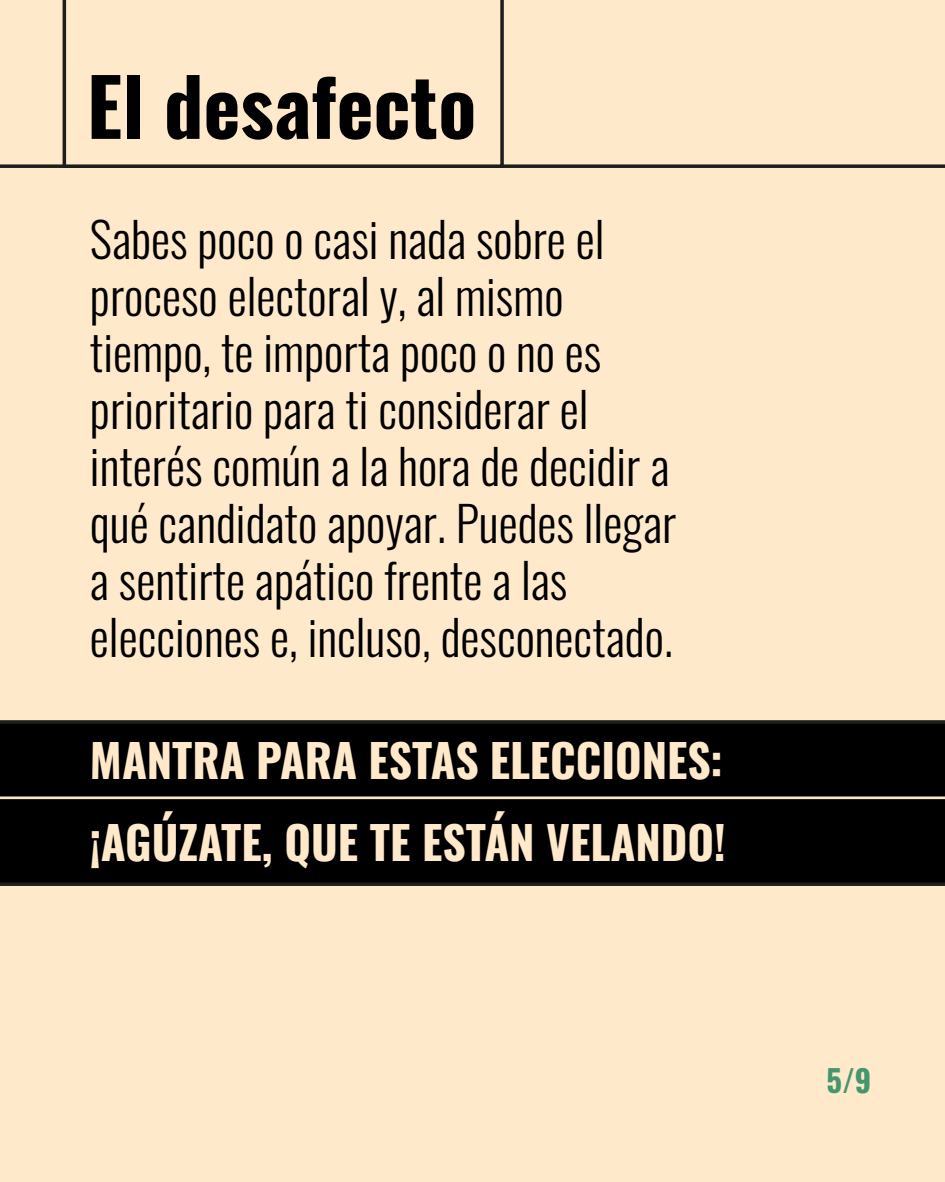
<style>
.page{position:relative;width:945px;height:1182px;background:#fff}
.page>*{position:absolute;margin:0;border:0;box-sizing:border-box;transform-origin:0 0}
.t1{font:700 78.75px "Oswald";color:#000}
.t2{font:300 48.12px/56.9px "Oswald";color:#000}
.t3{font:700 45.5px "Oswald";color:#ffe9cb}
.t4{font:700 30.62px "Oswald";color:#44976c}
</style>
<div class="page">
<div style="left:0;top:168px;width:945px;height:1013px;background:#ffe9cb"></div>
<div style="left:0;top:0;width:945px;height:168px;background:#ffe9cb"></div>
<div style="left:63px;top:0;width:441px;height:168px;background:#ffe9cb"></div>
<div style="left:0;top:720px;width:945px;height:76px;background:#000"></div>
<svg style="left:0;top:796px;width:945px;height:149px;background:#6a6154"></svg>
<h1 class="t1" style="left:87px;top:37px;width:391px">El desafecto</h1>
<p class="t2" style="left:90px;top:206px;width:588px">Sabes poco o casi nada sobre el proceso electoral y, al mismo tiempo, te importa poco o no es prioritario para ti considerar el interés común a la hora de decidir a qué candidato apoyar. Puedes llegar a sentirte apático frente a las elecciones e, incluso, desconectado.</p>
<p class="t3" style="left:90px;top:720px;width:634px">MANTRA PARA ESTAS ELECCIONES:</p>
<p class="t3" style="left:90px;top:801px;width:637px">¡AGÚZATE, QUE TE ESTÁN VELANDO!</p>
<p class="t4" style="left:826px;top:1052px;width:46px">5/9</p>
</div>
